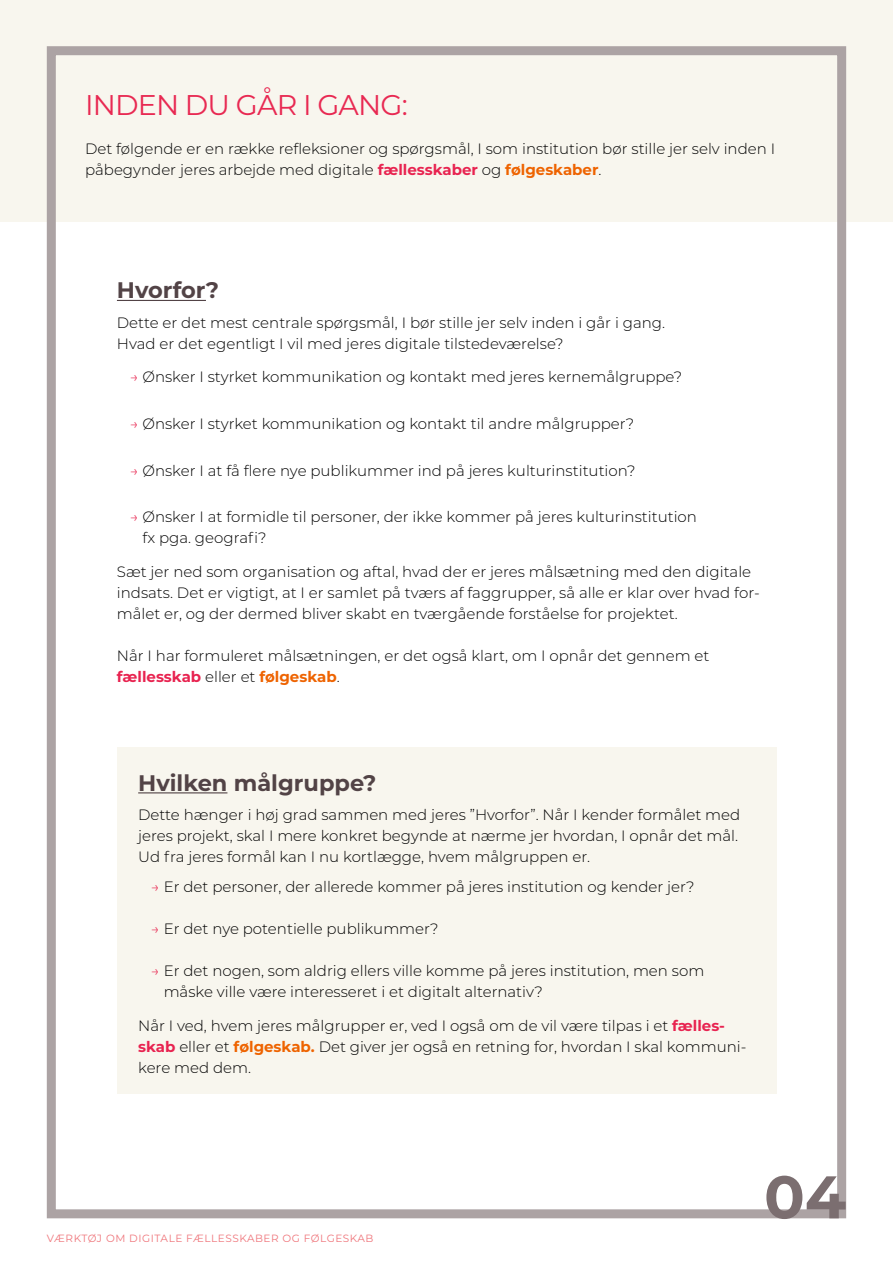
<style>
.page{position:relative;width:893px;height:1263px;background:#fff}
.page>*{position:absolute;margin:0;border:0;box-sizing:border-box;transform-origin:0 0}
.t1{font:700 60px "Montserrat";color:#7b6e70}
.t2{font:28.5px "Montserrat";letter-spacing:-.03em;color:#e82952}
.t3{font:700 22.5px "Montserrat";color:#524346}
.t4{font:300 15px/21px "Montserrat";color:#000}
.t5{font:10.5px "Montserrat";letter-spacing:.05em;color:#ef757b}
.s1{font-weight:700;color:#e82350}
.s2{font-weight:700;color:#ee6300}
.s3{color:#e82751}
</style>
<div class="page">
<div style="left:0;top:0;width:893px;height:221px;background:#f8f6ee"></div>
<div style="left:47px;top:46px;width:799px;height:1172px;border:9px solid #aca3a4"></div>
<div style="left:117px;top:748px;width:659px;height:346px;background:#f8f6ee"></div>
<hr style="left:138px;top:792px;width:89px;height:1px;background:#524346">
<hr style="left:117px;top:300px;width:89px;height:1px;background:#524346">
<h2 class="t2" style="left:85px;top:85px;width:324px">INDEN DU GÅR I GANG:</h2>
<p class="t4" style="left:85px;top:137px;width:692px">Det følgende er en række refleksioner og spørgsmål, I som institution bør stille jer selv inden I påbegynder jeres arbejde med digitale <span class="s1">fællesskaber</span> og <span class="s2">følgeskaber</span>.</p>
<h3 class="t3" style="left:117px;top:274px;width:104px">Hvorfor?</h3>
<p class="t4" style="left:117px;top:311px;width:550px">Dette er det mest centrale spørgsmål, I bør stille jer selv inden i går i gang.<br>Hvad er det egentligt I vil med jeres digitale tilstedeværelse?</p>
<p class="t4" style="left:130px;top:366px;width:554px"><span class="s3">→</span> Ønsker I styrket kommunikation og kontakt med jeres kernemålgruppe?</p>
<p class="t4" style="left:130px;top:413px;width:506px"><span class="s3">→</span> Ønsker I styrket kommunikation og kontakt til andre målgrupper?</p>
<p class="t4" style="left:130px;top:459px;width:507px"><span class="s3">→</span> Ønsker I at få flere nye publikummer ind på jeres kulturinstitution?</p>
<p class="t4" style="left:142px;top:506px;width:556px;text-indent:-13px"><span class="s3">→</span> Ønsker I at formidle til personer, der ikke kommer på jeres kulturinstitution fx pga. geografi?</p>
<p class="t4" style="left:117px;top:560px;width:644px">Sæt jer ned som organisation og aftal, hvad der er jeres målsætning med den digitale indsats. Det er vigtigt, at I er samlet på tværs af faggrupper, så alle er klar over hvad for&shy;målet er, og der dermed bliver skabt en tværgående forståelse for projektet.</p>
<p class="t4" style="left:117px;top:644px;width:594px">Når I har formuleret målsætningen, er det også klart, om I opnår det gennem et <span class="s1">fællesskab</span> eller et <span class="s2">følgeskab</span>.</p>
<h3 class="t3" style="left:138px;top:766px;width:240px">Hvilken målgruppe?</h3>
<p class="t4" style="left:138px;top:804px;width:604px">Dette hænger i høj grad sammen med jeres ”Hvorfor”. Når I kender formålet med jeres projekt, skal I mere konkret begynde at nærme jer hvordan, I opnår det mål.<br>Ud fra jeres formål kan I nu kortlægge, hvem målgruppen er.</p>
<p class="t4" style="left:151px;top:875px;width:545px"><span class="s3">→</span> Er det personer, der allerede kommer på jeres institution og kender jer?</p>
<p class="t4" style="left:151px;top:918px;width:289px"><span class="s3">→</span> Er det nye potentielle publikummer?</p>
<p class="t4" style="left:164px;top:960px;width:542px;text-indent:-13px"><span class="s3">→</span> Er det nogen, som aldrig ellers ville komme på jeres institution, men som måske ville være interesseret i et digitalt alternativ?</p>
<p class="t4" style="left:138px;top:1015px;width:610px">Når I ved, hvem jeres målgrupper er, ved I også om de vil være tilpas i et <span class="s1">fælles&shy;skab</span> eller et <span class="s2">følgeskab.</span> Det giver jer også en retning for, hvordan I skal kommuni&shy;kere med dem.</p>
<p class="t5" style="left:47px;top:1231px;width:328px">VÆRKTØJ OM DIGITALE FÆLLESSKABER OG FØLGESKAB</p>
<h1 class="t1" style="left:764px;top:1154px;width:84px">04</h1>
</div>
